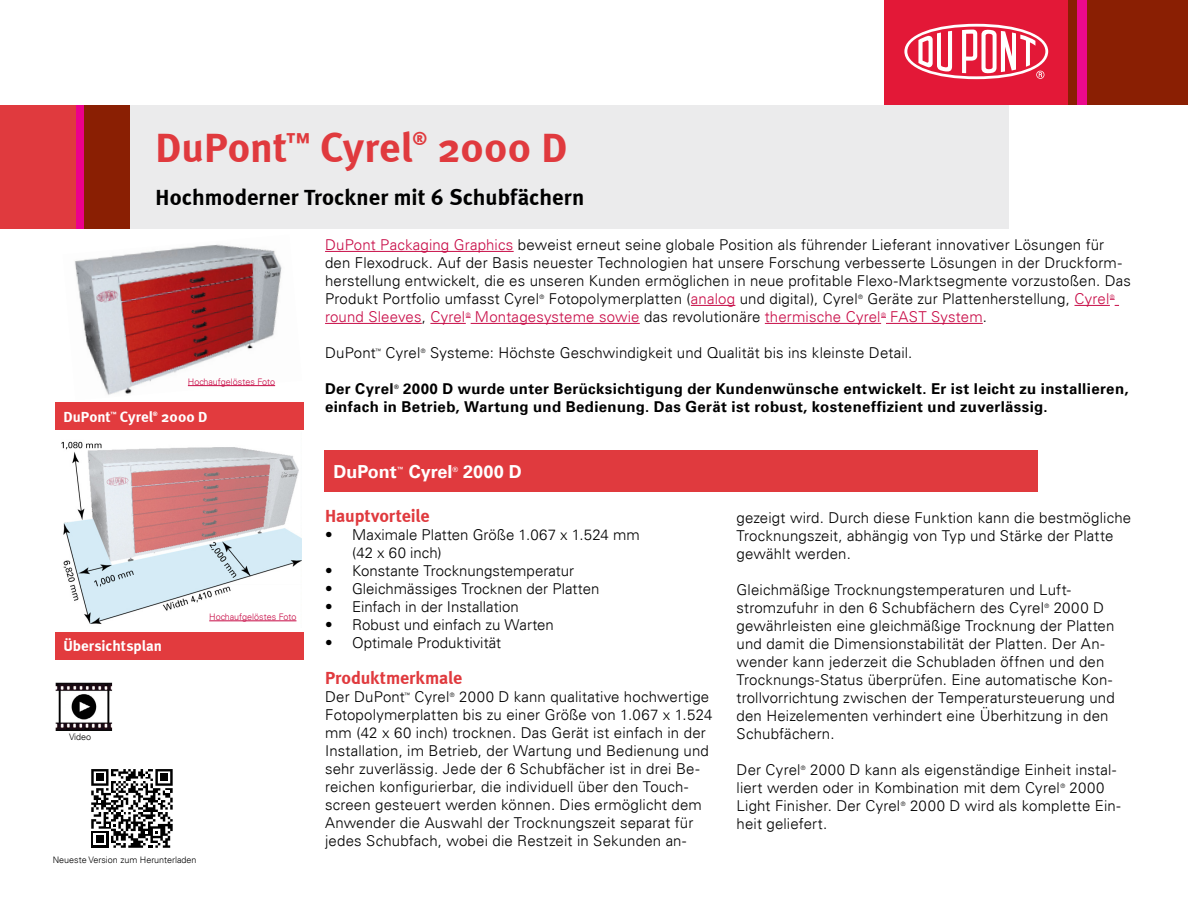
<style>
.page{position:relative;width:1188px;height:918px;background:#fff}
.page>*{position:absolute;margin:0;border:0;box-sizing:border-box;transform-origin:0 0}
.t1{font:700 42px "Meta";letter-spacing:.005em;color:#e03a3e}
.t2{font:700 22.5px "Meta";letter-spacing:.005em;color:#000}
.t3{font:700 18px "Meta";letter-spacing:-.005em;color:#e03a3e}
.t4{font:700 18px "Univers LT";color:#fff}
.t5{font:300 15px/18px "Univers LT";letter-spacing:.01em;color:#000}
.t6{font:700 15px/18px "Univers LT";letter-spacing:.025em;color:#000}
.t7{font:300 15px "Univers LT";letter-spacing:.01em;color:#c80c47}
.t8{font:700 15px "Meta";color:#fff}
.t9{font:300 9px "Univers LT";color:#c80c47}
.t10{font:300 9px "Univers LT";color:#000}
.t11{font:700 7.2px "Univers LT";color:#fff}
.t12{font:300 6px "Univers LT";color:#000}
.t13{font:300 6px "Univers LT";color:#c80c47}
.t14{font:700 6px "Meta";color:#fff}
.t15{font:700 6px "Univers LT";color:#000}
.s1{color:#c80c47}
.s2{color:#000}
</style>
<div class="page">
<hr style="left:325px;top:251px;width:189px;height:1px;background:#c80c47">
<hr style="left:691px;top:305px;width:44px;height:1px;background:#c80c47">
<hr style="left:1074px;top:305px;width:36px;height:1px;background:#c80c47">
<svg style="left:1110px;top:299px;width:9px;height:7px"></svg>
<hr style="left:325px;top:323px;width:97px;height:1px;background:#c80c47">
<hr style="left:430px;top:323px;width:36px;height:1px;background:#c80c47">
<hr style="left:471px;top:323px;width:169px;height:1px;background:#c80c47">
<hr style="left:765px;top:323px;width:116px;height:1px;background:#c80c47">
<hr style="left:886px;top:323px;width:97px;height:1px;background:#c80c47">
<div style="left:324px;top:450px;width:714px;height:41px;background:#e03a3e"></div>
<div style="left:55px;top:402px;width:248px;height:27px;background:#e23b3e"></div>
<div style="left:55px;top:632px;width:248px;height:27px;background:#e23b3e"></div>
<div style="left:75px;top:105px;width:9px;height:124px;background:#ec008c"></div>
<div style="left:0;top:105px;width:76px;height:124px;background:#e03a3e"></div>
<div style="left:84px;top:105px;width:46px;height:124px;background:#8a1f03"></div>
<div style="left:131px;top:105px;width:878px;height:124px;background:#ebebec"></div>
<img style="left:75px;top:244px;width:207px;height:151px">
<hr style="left:188px;top:385px;width:87px;height:1px;background:#c80c47">
<img style="left:61px;top:441px;width:240px;height:183px">
<hr style="left:209px;top:621px;width:87px;height:1px;background:#c80c47">
<svg style="left:91px;top:769px;width:82px;height:79px"></svg>
<div style="left:1068px;top:0;width:120px;height:104px;background:#8a1f03"></div>
<div style="left:1077px;top:0;width:10px;height:104px;background:#ec098d"></div>
<div style="left:885px;top:0;width:183px;height:104px;background:#e31837"></div>
<svg style="left:904px;top:24px;width:144px;height:55px"></svg>
<img style="left:55px;top:683px;width:58px;height:48px">
<h1 class="t1" style="left:156px;top:122px;width:259px">DuPont<sup>™</sup> Cyrel</h1>
<p class="t3" style="left:413px;top:128px;width:16px">®</p>
<h1 class="t1" style="left:437px;top:122px;width:132px">2000 D</h1>
<h2 class="t2" style="left:156px;top:184px;width:430px">Hochmoderner Trockner mit 6 Schubfächern</h2>
<p class="t9" style="left:188px;top:376px;width:89px">Hochaufgelöstes Foto</p>
<p class="t8" style="left:63px;top:408px;width:49px">DuPont</p>
<p class="t14" style="left:110px;top:411px;width:8px">™</p>
<p class="t8" style="left:120px;top:408px;width:35px">Cyrel</p>
<p class="t14" style="left:153px;top:411px;width:6px">®</p>
<p class="t8" style="left:161px;top:408px;width:48px">2000 D</p>
<p class="t8" style="left:63px;top:637px;width:100px">Übersichtsplan</p>
<p class="t10" style="left:69px;top:732px;width:24px">Video</p>
<p class="t9" style="left:209px;top:611px;width:89px">Hochaufgelöstes Foto</p>
<p class="t10" style="left:53px;top:855px;width:145px">Neueste Version zum Herunterladen</p>
<p class="t5" style="left:325px;top:236px;width:807px"><span class="s1">DuPont Packaging Graphics</span> beweist erneut seine globale Position als führender Lieferant innovativer Lösungen für den Flexodruck. Auf der Basis neuester Technologien hat unsere Forschung verbesserte Lösungen in der Druckform&shy;herstellung entwickelt, die es unseren Kunden ermöglichen in neue profitable Flexo-Marktsegmente vorzustoßen. Das Produkt Portfolio umfasst Cyrel</p>
<p class="t12" style="left:540px;top:293px;width:6px">®</p>
<p class="t5" style="left:549px;top:290px;width:311px">Fotopolymerplatten (<span class="s1">analog</span> und digital), Cyrel</p>
<p class="t12" style="left:858px;top:293px;width:6px">®</p>
<p class="t5" style="left:867px;top:290px;width:243px">Geräte zur Plattenherstellung, <span class="s1">Cyrel</span></p>
<p class="t13" style="left:1110px;top:293px;width:6px">®</p>
<p class="t7" style="left:325px;top:308px;width:142px">round Sleeves<span class="s2">,</span> Cyrel</p>
<p class="t13" style="left:466px;top:311px;width:6px">®</p>
<p class="t7" style="left:475px;top:308px;width:407px">Montagesysteme sowie <span class="s2">das revolutionäre</span> thermische Cyrel</p>
<p class="t13" style="left:881px;top:311px;width:6px">®</p>
<p class="t7" style="left:890px;top:308px;width:98px">FAST System<span class="s2">.</span></p>
<p class="t5" style="left:325px;top:344px;width:52px">DuPont</p>
<p class="t12" style="left:376px;top:347px;width:7px">™</p>
<p class="t5" style="left:386px;top:344px;width:36px">Cyrel</p>
<p class="t12" style="left:421px;top:347px;width:6px">®</p>
<p class="t5" style="left:430px;top:344px;width:484px">Systeme: Höchste Geschwindigkeit und Qualität bis ins kleinste Detail.</p>
<p class="t6" style="left:325px;top:380px;width:70px">Der Cyrel</p>
<p class="t15" style="left:394px;top:383px;width:6px">®</p>
<p class="t6" style="left:325px;top:380px;width:805px;text-indent:78px">2000 D wurde unter Berücksichtigung der Kundenwünsche entwickelt. Er ist leicht zu installieren, einfach in Betrieb, Wartung und Bedienung. Das Gerät ist robust, kosteneffizient und zuverlässig.</p>
<p class="t4" style="left:333px;top:461px;width:65px">DuPont</p>
<p class="t11" style="left:397px;top:465px;width:9px">™</p>
<p class="t4" style="left:409px;top:461px;width:45px">Cyrel</p>
<p class="t11" style="left:452px;top:465px;width:7px">®</p>
<p class="t4" style="left:463px;top:461px;width:60px">2000 D</p>
<p class="t3" style="left:325px;top:505px;width:106px">Hauptvorteile</p>
<p class="t5" style="left:352px;top:526px;width:289px;text-indent:-27px">• Maximale Platten Größe 1.067 x 1.524 mm (42 x 60 inch)</p>
<p class="t5" style="left:325px;top:562px;width:251px">• Konstante Trocknungstemperatur</p>
<p class="t5" style="left:325px;top:580px;width:276px">• Gleichmässiges Trocknen der Platten</p>
<p class="t5" style="left:325px;top:598px;width:195px">• Einfach in der Installation</p>
<p class="t5" style="left:325px;top:616px;width:230px">• Robust und einfach zu Warten</p>
<p class="t5" style="left:325px;top:634px;width:178px">• Optimale Produktivität</p>
<p class="t3" style="left:325px;top:667px;width:139px">Produktmerkmale</p>
<p class="t5" style="left:325px;top:688px;width:81px">Der DuPont</p>
<p class="t12" style="left:405px;top:691px;width:7px">™</p>
<p class="t5" style="left:415px;top:688px;width:36px">Cyrel</p>
<p class="t12" style="left:450px;top:691px;width:6px">®</p>
<p class="t5" style="left:325px;top:688px;width:389px;text-indent:134px">2000 D kann qualitative hochwertige Fotopolymerplatten bis zu einer Größe von 1.067 x 1.524 mm (42 x 60 inch) trocknen. Das Gerät ist einfach in der Installation, im Betrieb, der Wartung und Bedienung und sehr zuverlässig. Jede der 6 Schubfächer ist in drei Be&shy;reichen konfigurierbar, die individuell über den Touch&shy;screen gesteuert werden können. Dies ermöglicht dem Anwender die Auswahl der Trocknungszeit separat für jedes Schubfach, wobei die Restzeit in Sekunden an-</p>
<p class="t5" style="left:737px;top:509px;width:396px">gezeigt wird. Durch diese Funktion kann die bestmögliche<br>Trocknungszeit, abhängig von Typ und Stärke der Platte gewählt werden.</p>
<p class="t5" style="left:737px;top:581px;width:336px">Gleichmäßige Trocknungstemperaturen und Luft&shy;stromzufuhr in den 6 Schubfächern des Cyrel</p>
<p class="t5" style="left:737px;top:599px;width:380px;text-indent:317px">2000 D gewährleisten eine gleichmäßige Trocknung der Platten und damit die Dimensionstabilität der Platten. Der An&shy;wender kann jederzeit die Schubladen öffnen und den Trocknungs-Status überprüfen. Eine automatische Kon&shy;trollvorrichtung zwischen der Temperatursteuerung und den Heizelementen verhindert eine Überhitzung in den Schubfächern.</p>
<p class="t5" style="left:737px;top:761px;width:65px">Der Cyrel</p>
<p class="t12" style="left:801px;top:764px;width:6px">®</p>
<p class="t12" style="left:1045px;top:602px;width:6px">®</p>
<p class="t5" style="left:737px;top:761px;width:381px;text-indent:74px">2000 D kann als eigenständige Einheit instal&shy;liert werden oder in Kombination mit dem Cyrel</p>
<p class="t12" style="left:1060px;top:782px;width:6px">®</p>
<p class="t5" style="left:1070px;top:779px;width:37px">2000</p>
<p class="t5" style="left:737px;top:797px;width:165px">Light Finisher. Der Cyrel</p>
<p class="t12" style="left:901px;top:800px;width:6px">®</p>
<p class="t5" style="left:910px;top:797px;width:212px">2000 D wird als komplette Ein-</p>
<p class="t5" style="left:737px;top:815px;width:92px">heit geliefert.</p>
</div>
